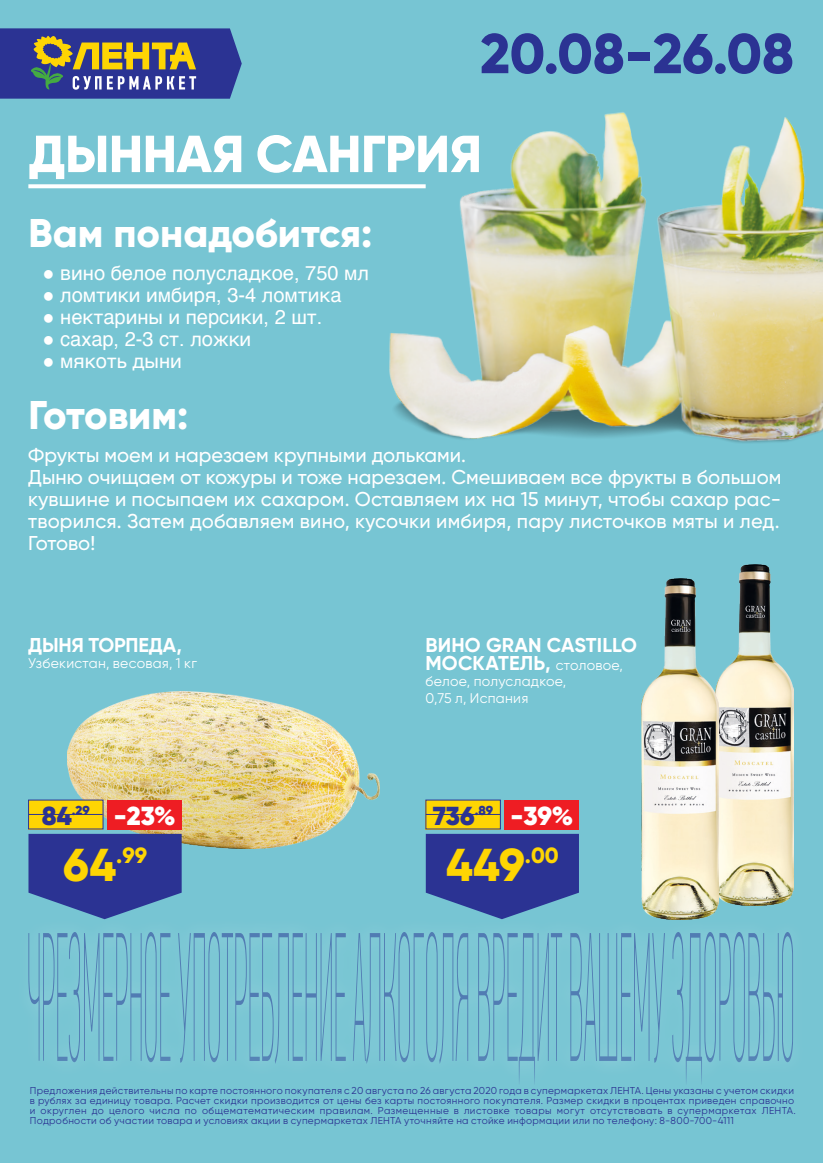
<style>
.page{position:relative;width:823px;height:1163px;background:#fff}
.page>*{position:absolute;margin:0;border:0;box-sizing:border-box;transform-origin:0 0}
.t1{font:800 56px "Gilroy";letter-spacing:-.005em;color:#2b3393}
.t2{font:800 52px "Gilroy";letter-spacing:-.01em;color:#fff}
.t3{font:800 46px "Gilroy";color:#fed503}
.t4{font:800 40px "Gilroy";color:#fff}
.t5{font:900 26px "Gilroy";color:#fff}
.t6{font:900 26px "Gilroy";color:#2b3393}
.t7{font:800 22px "Gilroy";color:#fed503}
.t8{font:500 20px/22px "Gilroy";color:#fff}
.t9{font:20px "Helvetica";color:#fff}
.товарный_гилрой{font:700 20px/18px "Gilroy";letter-spacing:.005em;color:#fff}
.товарный_гилрой-2{font:14px/16.8px "Gilroy";letter-spacing:.02em;color:#fff}
.t10{font:900 13px "Gilroy";color:#2b3393}
.t11{font:10px/10px "Gilroy";letter-spacing:.03em;color:#2b3393}
.s1{font-size:26px}
.s2{font-size:46px}
.s3{font-weight:400;font-size:14px}
</style>
<div class="page">
<div style="left:0;top:0;width:822px;height:1162px;background:#77c5d3"></div>
<svg style="left:0;top:28px;width:241px;height:71px;background:#555982"></svg>
<svg style="left:28px;top:932px;width:764px;height:152px"></svg>
<svg style="left:28px;top:184px;width:272px;height:4px"></svg>
<div style="left:425px;top:800px;width:74px;height:29px;background:#fed503"></div>
<svg style="left:425px;top:833px;width:153px;height:86px;background:#384c9e"></svg>
<div style="left:504px;top:800px;width:74px;height:29px;background:#ee1d23"></div>
<hr style="left:425px;top:813px;width:74px;height:1px;background:#2b3393">
<img style="left:67px;top:691px;width:312px;height:156px">
<div style="left:29px;top:800px;width:74px;height:29px;background:#fed503"></div>
<svg style="left:28px;top:833px;width:153px;height:86px;background:#384b9d"></svg>
<div style="left:107px;top:800px;width:75px;height:29px;background:#ee1d23"></div>
<hr style="left:29px;top:813px;width:74px;height:1px;background:#2b3393">
<img style="left:718px;top:564px;width:74px;height:340px">
<img style="left:641px;top:578px;width:77px;height:341px">
<img style="left:316px;top:112px;width:506px;height:331px">
<p class="t1" style="left:480px;top:18px;width:315px">20.08-26.08</p>
<p class="t2" style="left:29px;top:121px;width:454px">ДЫННАЯ САНГРИЯ</p>
<p class="t4" style="left:28px;top:207px;width:345px">Вам понадобится:</p>
<p class="t9" style="left:43px;top:258px;width:328px">● вино белое полусладкое, 750 мл</p>
<p class="t9" style="left:43px;top:280px;width:300px">● ломтики имбиря, 3-4 ломтика</p>
<p class="t9" style="left:43px;top:302px;width:281px">● нектарины и персики, 2 шт.</p>
<p class="t9" style="left:43px;top:324px;width:210px">● сахар, 2-3 ст. ложки</p>
<p class="t9" style="left:43px;top:346px;width:141px">● мякоть дыни</p>
<p class="t4" style="left:28px;top:389px;width:161px">Готовим:</p>
<p class="t8" style="left:28px;top:444px;width:754px">Фрукты моем и нарезаем крупными дольками.<br>Дыню очищаем от кожуры и тоже нарезаем. Смешиваем все фрукты в большом кувшине и посыпаем их сахаром. Оставляем их на 15 минут, чтобы сахар рас&shy;творился. Затем добавляем вино, кусочки имбиря, пару листочков мяты и лед.<br>Готово!</p>
<p class="товарный_гилрой" style="left:28px;top:635px;width:155px">ДЫНЯ ТОРПЕДА,</p>
<p class="товарный_гилрой-2" style="left:28px;top:655px;width:170px">Узбекистан, весовая, 1 кг</p>
<p class="t10" style="left:42px;top:802px;width:50px"><span class="s1">84</span>.29</p>
<p class="t5" style="left:114px;top:799px;width:63px">-23%</p>
<p class="t7" style="left:63px;top:841px;width:85px"><span class="s2">64</span>.99</p>
<p class="товарный_гилрой" style="left:425px;top:635px;width:213px">ВИНО GRAN CASTILLO<br>МОСКАТЕЛЬ, <span class="s3">столовое,</span></p>
<p class="товарный_гилрой-2" style="left:425px;top:673px;width:142px">белое, полусладкое,<br>0,75 л, Испания</p>
<p class="t6" style="left:433px;top:799px;width:61px">736<sup>.89</sup></p>
<p class="t5" style="left:510px;top:799px;width:64px">-39%</p>
<p class="t3" style="left:446px;top:836px;width:114px">449<sup>.00</sup></p>
<p class="t11" style="left:30px;top:1085px;width:767px">Предложения действительны по карте постоянного покупателя с 20 августа по 26 августа 2020 года в супермаркетах ЛЕНТА. Цены указаны с учетом скидки в рублях за единицу товара. Расчет скидки производится от цены без карты постоянного покупателя. Размер скидки в процентах приведен справочно и округлен до целого числа по общематематическим правилам. Размещенные в листовке товары могут отсутствовать в супермаркетах ЛЕНТА.<br>Подробности об участии товара и условиях акции в супермаркетах ЛЕНТА уточняйте на стойке информации или по телефону: 8-800-700-4111</p>
</div>
